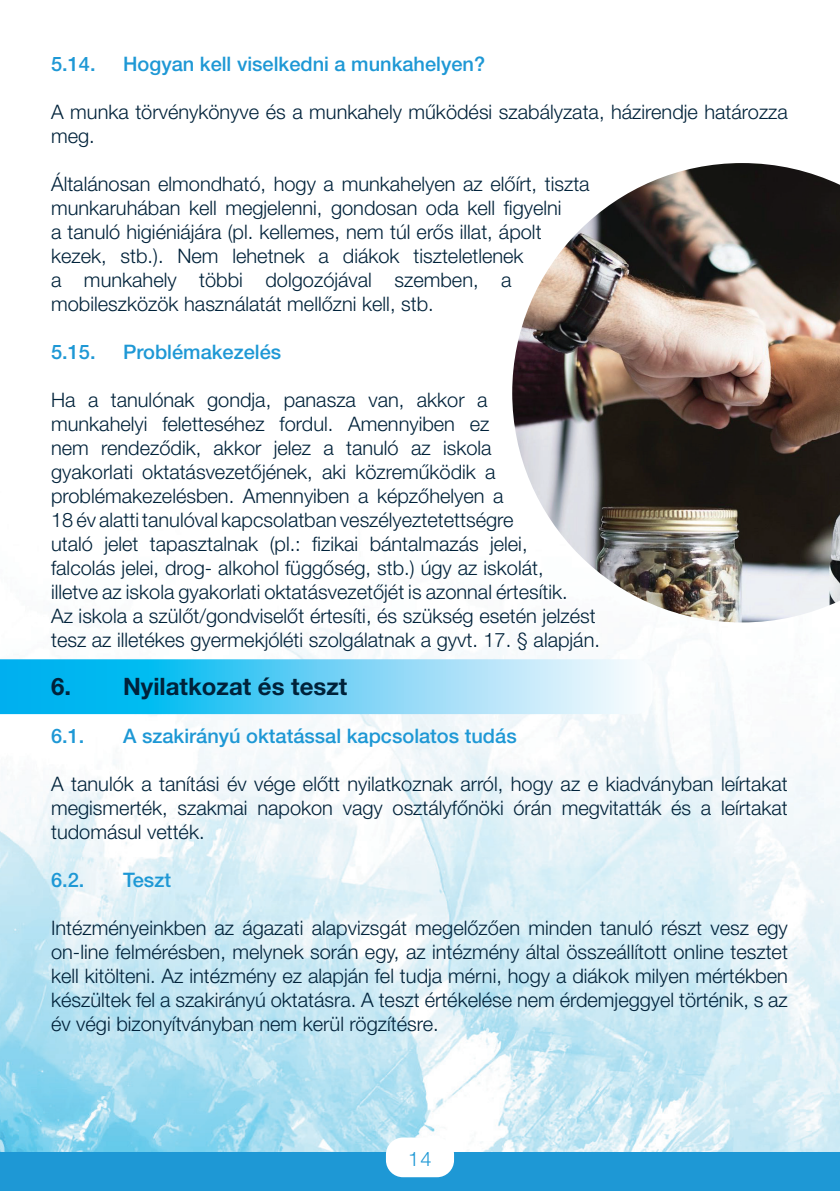
<style>
.page{position:relative;width:840px;height:1191px;background:#fff}
.page>*{position:absolute;margin:0;border:0;box-sizing:border-box;transform-origin:0 0}
.t1{font:700 24px "Helvetica Neue LT Pro";color:#00223a}
.t2{font:300 20px/24px "Helvetica Neue LT Pro";color:#00223a}
.t3{font:500 20px "Helvetica Neue LT Pro";color:#1e98d5}
.t4{font:300 20px "Helvetica Neue LT Pro";color:#1e98d5}
</style>
<div class="page">
<img style="left:0;top:619px;width:839px;height:533px">
<svg style="left:0;top:659px;width:652px;height:55px;background:#6ad1f5"></svg>
<div style="left:0;top:1152px;width:839px;height:39px;background:#1e98d5"></div>
<div style="left:386px;top:1137px;width:68px;height:40px;background:#fff;border-radius:17px"></div>
<img style="left:512px;top:163px;width:327px;height:459px">
<p class="t3" style="left:51px;top:52px;width:46px">5.14.</p>
<p class="t3" style="left:123px;top:52px;width:363px">Hogyan kell viselkedni a munkahelyen?</p>
<p class="t2" style="left:51px;top:99px;width:738px">A munka törvénykönyve és a munkahely működési szabályzata, házirendje határozza meg.</p>
<p class="t2" style="left:51px;top:171px;width:540px">Általánosan elmondható, hogy a munkahelyen az előírt, tiszta munkaruhában kell megjelenni, gondosan oda kell figyelni<br>a tanuló higiéniájára (pl. kellemes, nem túl erős illat, ápolt kezek, stb.). Nem lehetnek a diákok tiszteletlenek<br>a munkahely többi dolgozójával szemben, a mobileszközök használatát mellőzni kell, stb.</p>
<p class="t3" style="left:51px;top:340px;width:46px">5.15.</p>
<p class="t3" style="left:123px;top:340px;width:159px">Problémakezelés</p>
<p class="t2" style="left:51px;top:387px;width:550px">Ha a tanulónak gondja, panasza van, akkor a<br>munkahelyi feletteséhez fordul. Amennyiben ez<br>nem rendeződik, akkor jelez a tanuló az iskola<br>gyakorlati oktatásvezetőjének, aki közreműködik a problémakezelésben. Amennyiben a képzőhelyen a<br>18 év alatti tanulóval kapcsolatban veszélyeztetettségre<br>utaló jelet tapasztalnak (pl.: fizikai bántalmazás jelei,<br>falcolás jelei, drog- alkohol függőség, stb.) úgy az iskolát,<br>illetve az iskola gyakorlati oktatásvezetőjét is azonnal értesítik.<br>Az iskola a szülőt/gondviselőt értesíti, és szükség esetén jelzést tesz az illetékes gyermekjóléti szolgálatnak a gyvt. 17. § alapján.</p>
<p class="t1" style="left:51px;top:672px;width:297px">6. Nyilatkozat és teszt</p>
<p class="t3" style="left:51px;top:724px;width:35px">6.1.</p>
<p class="t3" style="left:123px;top:724px;width:395px">A szakirányú oktatással kapcsolatos tudás</p>
<p class="t2" style="left:51px;top:771px;width:737px;text-align:justify">A tanulók a tanítási év vége előtt nyilatkoznak arról, hogy az e kiadványban leírtakat megismerték, szakmai napokon vagy osztályfőnöki órán megvitatták és a leírtakat tudomásul vették.</p>
<p class="t3" style="left:51px;top:868px;width:35px">6.2.</p>
<p class="t3" style="left:123px;top:868px;width:49px">Teszt</p>
<p class="t2" style="left:51px;top:915px;width:738px;text-align:justify">Intézményeinkben az ágazati alapvizsgát megelőzően minden tanuló részt vesz egy on-line felmérésben, melynek során egy, az intézmény által összeállított online tesztet kell kitölteni. Az intézmény ez alapján fel tudja mérni, hogy a diákok milyen mértékben készültek fel a szakirányú oktatásra. A teszt értékelése nem érdemjeggyel történik, s az év végi bizonyítványban nem kerül rögzítésre.</p>
<p class="t4" style="left:408px;top:1146px;width:25px">14</p>
</div>
